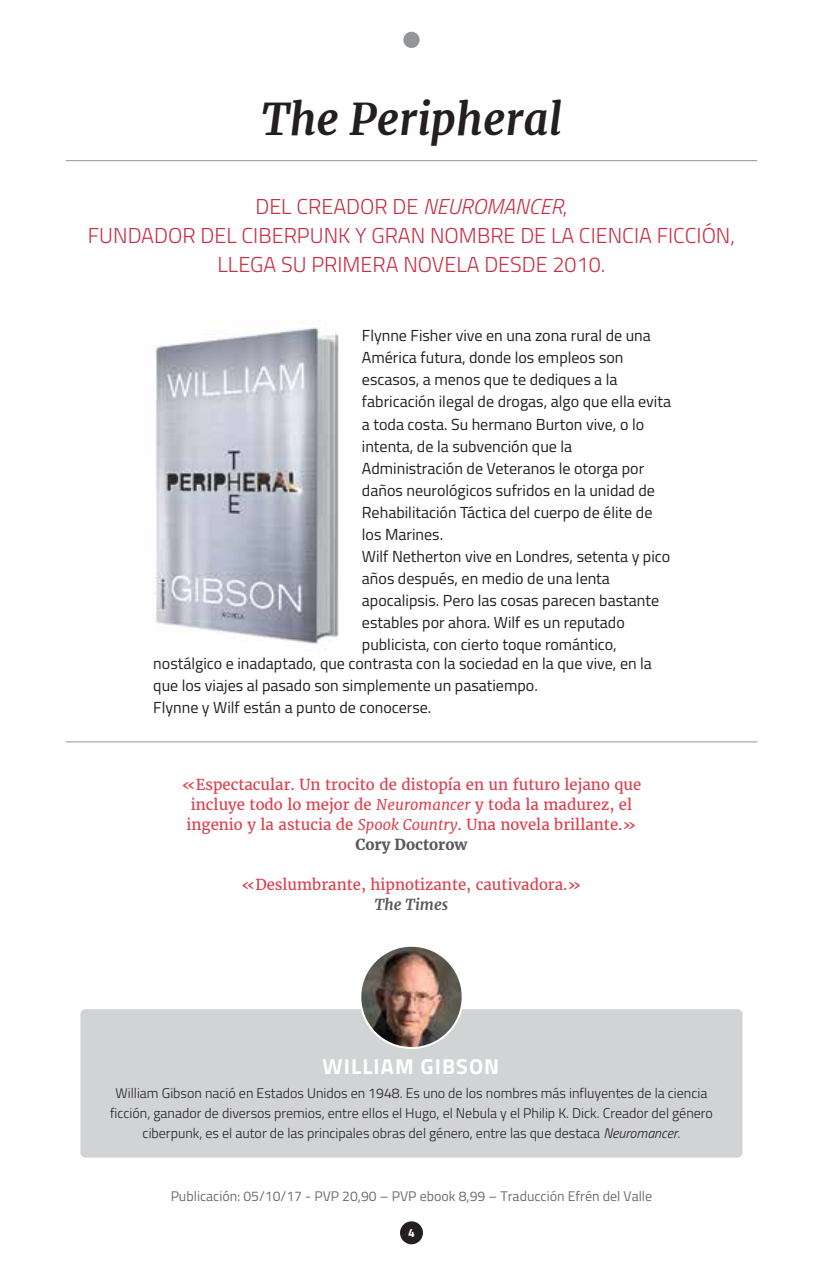
<style>
.page{position:relative;width:823px;height:1276px;background:#fff}
.page>*{position:absolute;margin:0;border:0;box-sizing:border-box;transform-origin:0 0}
.t1{font:italic 700 43.2px "Merriweather";color:#231f20}
.t2{font:300 21.6px/28.8px "Titillium";color:#c73045;text-align:center}
.t3{font:700 21.6px "Titillium";letter-spacing:.05em;color:#fff}
.t4{font:16px/22px "Titillium";color:#231f20}
.t5{font:15px/20px "Merriweather";color:#db4250;text-align:center}
.t6{font:italic 700 15px "Merriweather";color:#58595b}
.t7{font:300 14px/20px "Titillium";color:#231f20;text-align:center}
.t8{font:14px "Titillium";color:#6d6e71}
.t9{font:700 12px "Titillium";color:#fff}
.s1{font-style:italic}
.s2{font-weight:700;color:#58595b}
</style>
<div class="page">
<img style="left:154px;top:327px;width:185px;height:323px">
<hr style="left:66px;top:160px;width:690px;height:1px;background:#939598">
<div style="left:403px;top:32px;width:16px;height:16px;background:#939598;border-radius:50%"></div>
<div style="left:400px;top:1221px;width:22px;height:23px;background:#231f20;border-radius:50%"></div>
<div style="left:80px;top:1009px;width:662px;height:148px;background:#d1d3d4;border-radius:5px"></div>
<hr style="left:66px;top:741px;width:690px;height:1px;background:#939598">
<img style="left:360px;top:945px;width:102px;height:103px;border-radius:51px">
<div style="left:359px;top:944px;width:104px;height:105px;border:2px solid #fff;border-radius:50%"></div>
<h1 class="t1" style="left:261px;top:92px;width:302px">The Peripheral</h1>
<h2 class="t2" style="left:88px;top:191px;width:648px">DEL CREADOR DE <span class="s1">NEUROMANCER</span>,<br>FUNDADOR DEL CIBERPUNK Y GRAN NOMBRE DE LA CIENCIA FICCIÓN,<br>LLEGA SU PRIMERA NOVELA DESDE 2010.</h2>
<p class="t4" style="left:362px;top:324px;width:310px">Flynne Fisher vive en una zona rural de una América futura, donde los empleos son escasos, a menos que te dediques a la fabricación ilegal de drogas, algo que ella evita a toda costa. Su hermano Burton vive, o lo intenta, de la subvención que la Administración de Veteranos le otorga por daños neurológicos sufridos en la unidad de Rehabilitación Táctica del cuerpo de élite de los Marines.<br>Wilf Netherton vive en Londres, setenta y pico años después, en medio de una lenta apocalipsis. Pero las cosas parecen bastante estables por ahora. Wilf es un reputado publicista, con cierto toque romántico,</p>
<p class="t4" style="left:153px;top:651px;width:500px">nostálgico e inadaptado, que contrasta con la sociedad en la que vive, en la que los viajes al pasado son simplemente un pasatiempo.<br>Flynne y Wilf están a punto de conocerse.</p>
<p class="t5" style="left:181px;top:775px;width:461px">«Espectacular. Un trocito de distopía en un futuro lejano que incluye todo lo mejor de <span class="s1">Neuromancer</span> y toda la madurez, el ingenio y la astucia de <span class="s1">Spook Country</span>. Una novela brillante.» <span class="s2">Cory Doctorow</span></p>
<p class="t5" style="left:241px;top:875px;width:341px">«Deslumbrante, hipnotizante, cautivadora.»</p>
<p class="t6" style="left:374px;top:895px;width:75px">The Times</p>
<h2 class="t3" style="left:322px;top:1049px;width:178px">WILLIAM GIBSON</h2>
<p class="t7" style="left:110px;top:1082px;width:604px">William Gibson nació en Estados Unidos en 1948. Es uno de los nombres más influyentes de la ciencia ficción, ganador de diversos premios, entre ellos el Hugo, el Nebula y el Philip K. Dick. Creador del género ciberpunk, es el autor de las principales obras del género, entre las que destaca <span class="s1">Neuromancer</span>.</p>
<p class="t8" style="left:170px;top:1186px;width:483px">Publicación: 05/10/17 - PVP 20,90 – PVP ebook 8,99 – Traducción Efrén del Valle</p>
<p class="t9" style="left:408px;top:1223px;width:8px">4</p>
</div>
